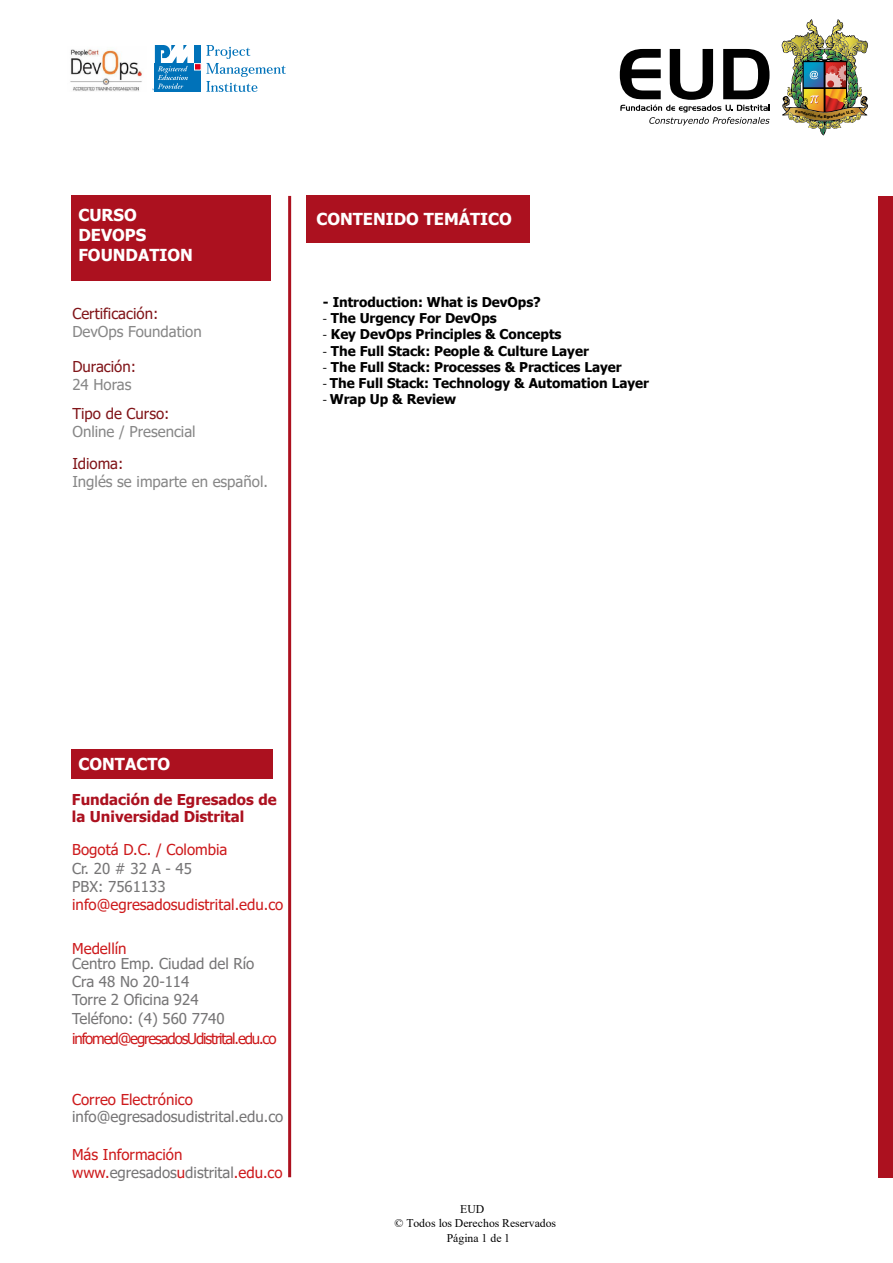
<style>
.page{position:relative;width:893px;height:1263px;background:#fff}
.page>*{position:absolute;margin:0;border:0;box-sizing:border-box;transform-origin:0 0}
.t1{font:700 16.5px/19.8px "Tahoma";color:#fff}
.t2{font:15px/18px "Tahoma";color:#767576}
.t3{font:15px "Tahoma";color:#cd1a1c}
.t4{font:15px "Tahoma";color:#878787}
.t5{font:700 15px/16.5px "Tahoma";color:#ac111f}
.t6{font:15px "Tahoma";color:#811519}
.t7{font:15px "Tahoma";letter-spacing:-.075em;color:#cd1a1c}
.t8{font:700 13.5px "Tahoma";letter-spacing:-.005em;color:#000}
.t9{font:11.7px/13.5px "Times New Roman";color:#000;text-align:center}
.t10{font:900 3.9px "Arial";color:#010000}
.s1{font-family:"Myriad Pro";font-weight:400}
.s2{color:#cd1a1c}
</style>
<div class="page">
<hr style="left:288px;top:196px;width:3px;height:981px;background:#ac111f">
<div style="left:71px;top:196px;width:199px;height:85px;background:#ac111f"></div>
<div style="left:307px;top:196px;width:222px;height:47px;background:#ac111f"></div>
<div style="left:879px;top:196px;width:14px;height:981px;background:#ac111f"></div>
<div style="left:71px;top:749px;width:202px;height:30px;background:#ac111f"></div>
<div style="left:155px;top:63px;width:46px;height:29px;background:#0072b9"></div>
<svg style="left:206px;top:45px;width:80px;height:47px"></svg>
<div style="left:194px;top:45px;width:7px;height:19px;background:#0072b9"></div>
<div style="left:194px;top:63px;width:7px;height:7px;background:#e1001a;border:1px solid #fff"></div>
<svg style="left:152px;top:45px;width:36px;height:45px"></svg>
<svg style="left:620px;top:49px;width:150px;height:76px"></svg>
<img style="left:70px;top:49px;width:72px;height:42px">
<img style="left:781px;top:19px;width:87px;height:116px">
<p class="t1" style="left:78px;top:206px;width:116px">CURSO<br>DEVOPS<br>FOUNDATION</p>
<p class="t1" style="left:316px;top:210px;width:197px">CONTENIDO TEMÁTICO</p>
<p class="t6" style="left:72px;top:303px;width:87px">Certificación:</p>
<p class="t4" style="left:72px;top:321px;width:131px">DevOps Foundation</p>
<p class="t6" style="left:72px;top:356px;width:65px">Duración:</p>
<p class="t4" style="left:72px;top:374px;width:61px">24 Horas</p>
<p class="t6" style="left:72px;top:404px;width:99px">Tipo de Curso:</p>
<p class="t4" style="left:72px;top:422px;width:125px">Online / Presencial</p>
<p class="t6" style="left:72px;top:454px;width:53px">Idioma:</p>
<p class="t4" style="left:72px;top:472px;width:197px">Inglés se imparte en español.</p>
<p class="t8" style="left:323px;top:293px;width:219px">- Introduction: What is DevOps?</p>
<p class="t8" style="left:323px;top:309px;width:175px"><span class="s1">-</span> The Urgency For DevOps</p>
<p class="t8" style="left:323px;top:325px;width:240px"><span class="s1">-</span> Key DevOps Principles &amp; Concepts</p>
<p class="t8" style="left:323px;top:341px;width:267px"><span class="s1">-</span> The Full Stack: People &amp; Culture Layer</p>
<p class="t8" style="left:323px;top:357px;width:300px"><span class="s1">-</span> The Full Stack: Processes &amp; Practices Layer</p>
<p class="t8" style="left:323px;top:374px;width:327px"><span class="s1">-</span> The Full Stack: Technology &amp; Automation Layer</p>
<p class="t8" style="left:323px;top:390px;width:135px"><span class="s1">-</span> Wrap Up &amp; Review</p>
<p class="t1" style="left:79px;top:754px;width:93px">CONTACTO</p>
<p class="t5" style="left:72px;top:792px;width:206px">Fundación de Egresados de la Universidad Distrital</p>
<p class="t3" style="left:72px;top:839px;width:157px">Bogotá D.C. / Colombia</p>
<p class="t2" style="left:72px;top:860px;width:121px">Cr. 20 # 32 A - 45</p>
<p class="t2" style="left:72px;top:879px;width:95px">PBX: 7561133</p>
<p class="t3" style="left:72px;top:894px;width:213px">info@egresadosudistrital.edu.co</p>
<p class="t3" style="left:72px;top:938px;width:56px">Medellín</p>
<p class="t2" style="left:72px;top:956px;width:184px">Centro Emp. Ciudad del Río<br>Cra 48 No 20-114<br>Torre 2 Oficina 924</p>
<p class="t2" style="left:72px;top:1010px;width:154px">Teléfono: (4) 560 7740</p>
<p class="t7" style="left:72px;top:1029px;width:206px">infomed@egresadosUdistrital.edu.co</p>
<p class="t3" style="left:72px;top:1090px;width:122px">Correo Electrónico</p>
<p class="t2" style="left:72px;top:1108px;width:213px">info@egresadosudistrital.edu.co</p>
<p class="t3" style="left:72px;top:1144px;width:112px">Más Información</p>
<p class="t2" style="left:72px;top:1164px;width:212px"><span class="s2">www.</span>egresados<span class="s2">u</span>distrital<span class="s2">.edu.co</span></p>
<p class="t9" style="left:395px;top:1202px;width:163px">EUD<br>© Todos los Derechos Reservados</p>
<p class="t9" style="left:447px;top:1231px;width:65px">Página 1 de 1</p>
<p class="t10" style="left:824px;top:114px;width:4px">E</p>
</div>
